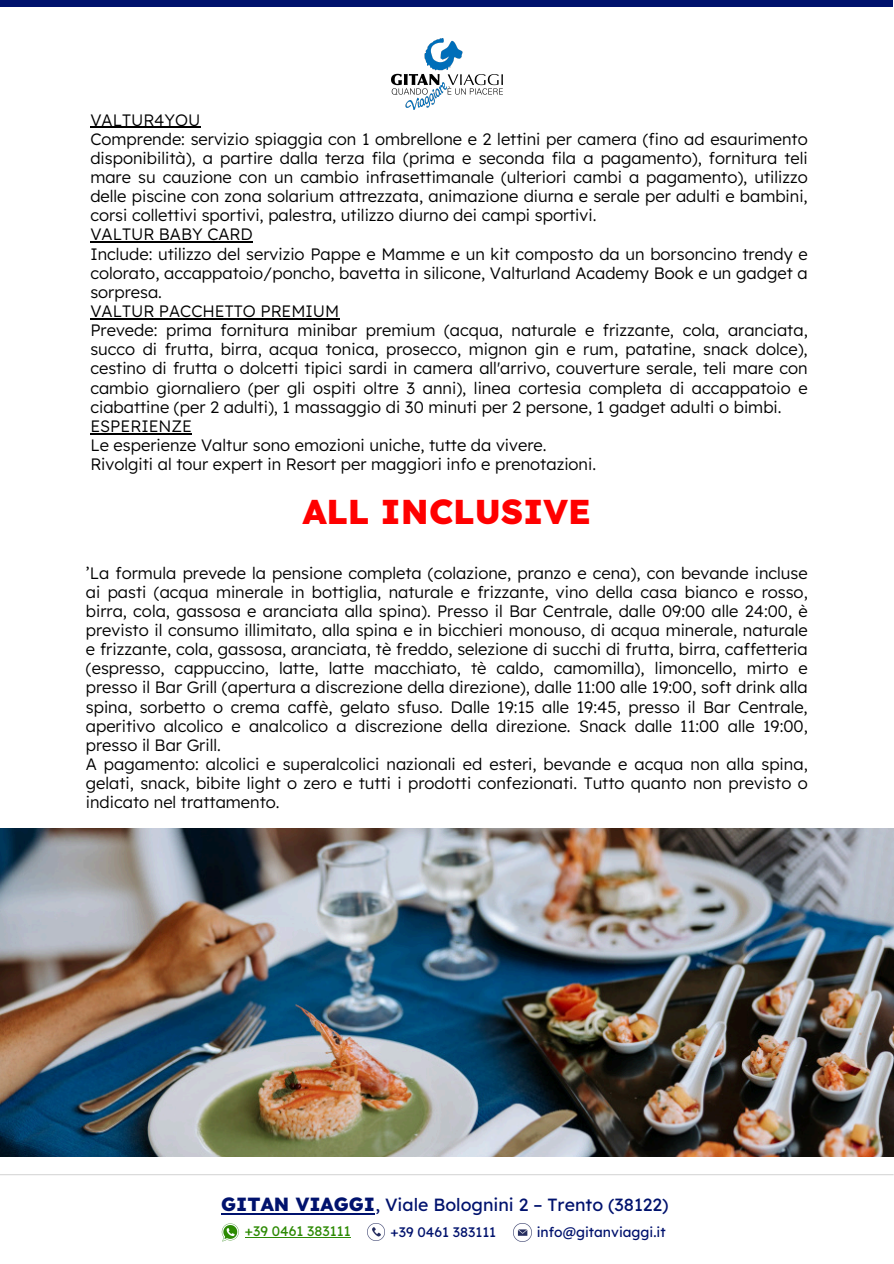
<style>
.page{position:relative;width:894px;height:1264px;background:#fff}
.page>*{position:absolute;margin:0;border:0;box-sizing:border-box;transform-origin:0 0}
.t1{font:800 34.5px "Lexend";color:#f00}
.t2{font:17.7px "Lexend";color:#00126d}
.t3{font:300 16.5px/19.2px "Lexend";color:#000}
.t4{font:13.8px "Lexend";color:#00126d}
.t5{font:13.8px "Lexend";color:#2c8a03}
.s1{font-weight:800;font-size:19.05px}
</style>
<div class="page">
<hr style="left:0;top:1174px;width:893px;height:1px;background:#d7d7d7">
<img style="left:221px;top:1223px;width:18px;height:18px">
<hr style="left:245px;top:1236px;width:105px;height:1px;background:#2c8a03">
<img style="left:367px;top:1223px;width:17px;height:17px">
<img style="left:513px;top:1223px;width:18px;height:18px">
<hr style="left:221px;top:1213px;width:154px;height:1px;background:#00126d">
<img style="left:391px;top:38px;width:111px;height:71px">
<div style="left:1px;top:0;width:891px;height:7px;background:#00126d"></div>
<hr style="left:90px;top:127px;width:110px;height:1px;background:#000">
<hr style="left:90px;top:242px;width:163px;height:1px;background:#000">
<hr style="left:90px;top:318px;width:249px;height:1px;background:#000">
<hr style="left:90px;top:433px;width:102px;height:1px;background:#000">
<img style="left:1px;top:828px;width:892px;height:328px">
<p class="t3" style="left:90px;top:110px;width:718px">VALTUR4YOU<br>Comprende: servizio spiaggia con 1 ombrellone e 2 lettini per camera (fino ad esaurimento disponibilità), a partire dalla terza fila (prima e seconda fila a pagamento), fornitura teli mare su cauzione con un cambio infrasettimanale (ulteriori cambi a pagamento), utilizzo delle piscine con zona solarium attrezzata, animazione diurna e serale per adulti e bambini, corsi collettivi sportivi, palestra, utilizzo diurno dei campi sportivi.<br>VALTUR BABY CARD<br>Include: utilizzo del servizio Pappe e Mamme e un kit composto da un borsoncino trendy e colorato, accappatoio/poncho, bavetta in silicone, Valturland Academy Book e un gadget a sorpresa.<br>VALTUR PACCHETTO PREMIUM<br>Prevede: prima fornitura minibar premium (acqua, naturale e frizzante, cola, aranciata, succo di frutta, birra, acqua tonica, prosecco, mignon gin e rum, patatine, snack dolce), cestino di frutta o dolcetti tipici sardi in camera all'arrivo, couverture serale, teli mare con cambio giornaliero (per gli ospiti oltre 3 anni), linea cortesia completa di accappatoio e ciabattine (per 2 adulti), 1 massaggio di 30 minuti per 2 persone, 1 gadget adulti o bimbi.<br>ESPERIENZE<br>Le esperienze Valtur sono emozioni uniche, tutte da vivere.<br>Rivolgiti al tour expert in Resort per maggiori info e prenotazioni.</p>
<h3 class="t1" style="left:302px;top:489px;width:289px">ALL INCLUSIVE</h3>
<h2 class="t3" style="left:86px;top:563px;width:723px">’La formula prevede la pensione completa (colazione, pranzo e cena), con bevande incluse ai pasti (acqua minerale in bottiglia, naturale e frizzante, vino della casa bianco e rosso, birra, cola, gassosa e aranciata alla spina). Presso il Bar Centrale, dalle 09:00 alle 24:00, è previsto il consumo illimitato, alla spina e in bicchieri monouso, di acqua minerale, naturale e frizzante, cola, gassosa, aranciata, tè freddo, selezione di succhi di frutta, birra, caffetteria (espresso, cappuccino, latte, latte macchiato, tè caldo, camomilla), limoncello, mirto e presso il Bar Grill (apertura a discrezione della direzione), dalle 11:00 alle 19:00, soft drink alla spina, sorbetto o crema caffè, gelato sfuso. Dalle 19:15 alle 19:45, presso il Bar Centrale, aperitivo alcolico e analcolico a discrezione della direzione. Snack dalle 11:00 alle 19:00, presso il Bar Grill.<br>A pagamento: alcolici e superalcolici nazionali ed esteri, bevande e acqua non alla spina, gelati, snack, bibite light o zero e tutti i prodotti confezionati. Tutto quanto non previsto o indicato nel trattamento.</h2>
<p class="t2" style="left:221px;top:1193px;width:449px"><span class="s1">GITAN VIAGGI</span>, Viale Bolognini 2 – Trento (38122)</p>
<p class="t5" style="left:245px;top:1222px;width:107px">+39 0461 383111</p>
<h4 class="t4" style="left:390px;top:1223px;width:107px">+39 0461 383111</h4>
<h1 class="t4" style="left:536px;top:1223px;width:130px">info@gitanviaggi.it</h1>
</div>
